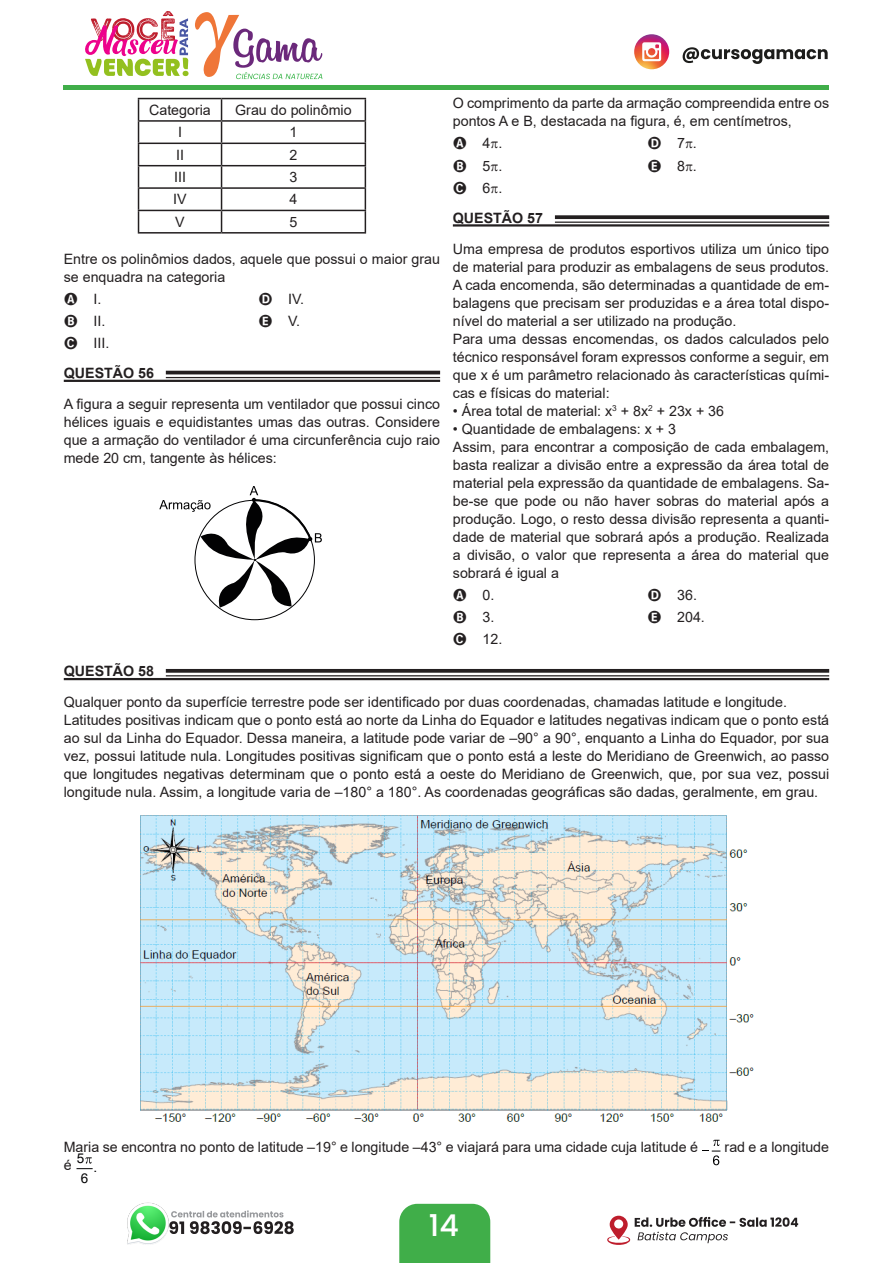
<style>
.page{position:relative;width:893px;height:1263px;background:#fff}
.page>*{position:absolute;margin:0;border:0;box-sizing:border-box;transform-origin:0 0}
.t1{font:500 30px "Poppins";color:#fff}
.t2{font:14.25px/18px "Arial";color:#231f20}
.t3{font:700 14.25px "Arial";color:#231f20}
.t4{font:13.5px "Arial";color:#020203}
</style>
<div class="page">
<div style="left:399px;top:1204px;width:91px;height:59px;background:#40ae49"></div>
<img style="left:127px;top:1202px;width:42px;height:43px">
<svg style="left:169px;top:1210px;width:125px;height:24px"></svg>
<svg style="left:607px;top:1216px;width:191px;height:29px"></svg>
<svg style="left:683px;top:47px;width:145px;height:17px"></svg>
<svg style="left:634px;top:34px;width:35px;height:35px"></svg>
<svg style="left:642px;top:42px;width:19px;height:19px"></svg>
<hr style="left:64px;top:86px;width:765px;height:4px;background:#40ae49">
<hr style="left:222px;top:98px;width:144px;height:1px;background:#231f20">
<hr style="left:222px;top:120px;width:144px;height:2px;background:#231f20">
<hr style="left:222px;top:143px;width:144px;height:1px;background:#231f20">
<hr style="left:222px;top:165px;width:144px;height:1px;background:#231f20">
<hr style="left:222px;top:187px;width:144px;height:2px;background:#231f20">
<hr style="left:222px;top:210px;width:144px;height:1px;background:#231f20">
<svg style="left:84px;top:11px;width:242px;height:221px"></svg>
<svg style="left:365px;top:99px;width:1px;height:133px"></svg>
<hr style="left:138px;top:232px;width:84px;height:2px;background:#231f20">
<hr style="left:222px;top:232px;width:144px;height:2px;background:#231f20">
<hr style="left:166px;top:371px;width:274px;height:3px;background:#231f20">
<hr style="left:166px;top:377px;width:274px;height:1px;background:#231f20">
<hr style="left:64px;top:380px;width:376px;height:2px;background:#231f20">
<svg style="left:159px;top:486px;width:163px;height:122px"></svg>
<svg style="left:555px;top:215px;width:274px;height:4px"></svg>
<hr style="left:555px;top:222px;width:274px;height:1px;background:#231f20">
<hr style="left:453px;top:224px;width:376px;height:3px;background:#231f20">
<svg style="left:166px;top:669px;width:663px;height:4px;background:#322f2f"></svg>
<hr style="left:166px;top:675px;width:663px;height:1px;background:#231f20">
<hr style="left:64px;top:678px;width:765px;height:2px;background:#231f20">
<img style="left:140px;top:815px;width:614px;height:307px">
<svg style="left:702px;top:1140px;width:18px;height:25px"></svg>
<svg style="left:77px;top:1157px;width:16px;height:12px"></svg>
<p class="t2" style="left:149px;top:101px;width:63px">Categoria</p>
<p class="t2" style="left:235px;top:101px;width:118px">Grau do polinômio</p>
<p class="t2" style="left:178px;top:123px;width:5px">I</p>
<p class="t2" style="left:289px;top:123px;width:9px">1</p>
<p class="t2" style="left:176px;top:146px;width:9px">II</p>
<p class="t2" style="left:289px;top:146px;width:9px">2</p>
<p class="t2" style="left:174px;top:168px;width:13px">III</p>
<p class="t2" style="left:289px;top:168px;width:9px">3</p>
<p class="t2" style="left:173px;top:190px;width:15px">IV</p>
<p class="t2" style="left:289px;top:190px;width:9px">4</p>
<p class="t2" style="left:175px;top:213px;width:11px">V</p>
<p class="t2" style="left:289px;top:213px;width:9px">5</p>
<p class="t2" style="left:64px;top:249px;width:378px">Entre os polinômios dados, aquele que possui o maior grau se enquadra na categoria</p>
<p class="t2" style="left:94px;top:288px;width:17px;line-height:22.2px">I.<br>II.<br>III.</p>
<p class="t2" style="left:288px;top:288px;width:18px;line-height:22.2px">IV.<br>V.</p>
<p class="t3" style="left:64px;top:363px;width:92px">QUESTÃO 56</p>
<p class="t2" style="left:64px;top:395px;width:378px;text-align:justify">A figura a seguir representa um ventilador que possui cinco hélices iguais e equidistantes umas das outras. Considere que a armação do ventilador é uma circunferência cujo raio mede 20 cm, tangente às hélices:</p>
<p class="t2" style="left:453px;top:94px;width:378px">O comprimento da parte da armação compreendida entre os pontos A e B, destacada na figura, é, em centímetros,</p>
<p class="t2" style="left:483px;top:132px;width:21px;line-height:22.2px;text-align:justify">4 .<br>5 .<br>6 .</p>
<p class="t2" style="left:677px;top:132px;width:21px;line-height:22.2px">7 .<br>8 .</p>
<p class="t3" style="left:453px;top:208px;width:92px">QUESTÃO 57</p>
<p class="t2" style="left:453px;top:239px;width:378px">Uma empresa de produtos esportivos utiliza um único tipo de material para produzir as embalagens de seus produtos.<br>A cada encomenda, são determinadas a quantidade de em&shy;balagens que precisam ser produzidas e a área total dispo&shy;nível do material a ser utilizado na produção.<br>Para uma dessas encomendas, os dados calculados pelo técnico responsável foram expressos conforme a seguir, em que x é um parâmetro relacionado às características quími&shy;cas e físicas do material:</p>
<p class="t2" style="left:453px;top:401px;width:273px">• Área total de material: x<sup>3</sup> + 8x<sup>2</sup> + 23x + 36</p>
<p class="t2" style="left:453px;top:419px;width:378px">• Quantidade de embalagens: x + 3<br>Assim, para encontrar a composição de cada embalagem, basta realizar a divisão entre a expressão da área total de material pela expressão da quantidade de embalagens. Sa&shy;be-se que pode ou não haver sobras do material após a produção. Logo, o resto dessa divisão representa a quanti&shy;dade de material que sobrará após a produção. Realizada a divisão, o valor que representa a área do material que sobrará é igual a</p>
<p class="t2" style="left:483px;top:584px;width:21px;line-height:22.2px">0.<br>3.<br>12.</p>
<p class="t2" style="left:677px;top:584px;width:29px;line-height:22.2px">36.<br>204.</p>
<p class="t3" style="left:64px;top:661px;width:92px">QUESTÃO 58</p>
<p class="t2" style="left:64px;top:693px;width:767px">Qualquer ponto da superfície terrestre pode ser identificado por duas coordenadas, chamadas latitude e longitude.<br>Latitudes positivas indicam que o ponto está ao norte da Linha do Equador e latitudes negativas indicam que o ponto está ao sul da Linha do Equador. Dessa maneira, a latitude pode variar de –90° a 90°, enquanto a Linha do Equador, por sua vez, possui latitude nula. Longitudes positivas significam que o ponto está a leste do Meridiano de Greenwich, ao passo que longitudes negativas determinam que o ponto está a oeste do Meridiano de Greenwich, que, por sua vez, possui longitude nula. Assim, a longitude varia de –180° a 180°. As coordenadas geográficas são dadas, geralmente, em grau.</p>
<p class="t2" style="left:64px;top:1138px;width:636px">Maria se encontra no ponto de latitude –19° e longitude –43° e viajará para uma cidade cuja latitude é</p>
<p class="t2" style="left:725px;top:1138px;width:106px">rad e a longitude</p>
<p class="t2" style="left:64px;top:1156px;width:22px">é <sup>5</sup></p>
<p class="t4" style="left:81px;top:1169px;width:9px">6</p>
<p class="t4" style="left:94px;top:1157px;width:5px">.</p>
<h1 class="t1" style="left:429px;top:1208px;width:31px">14</h1>
</div>
